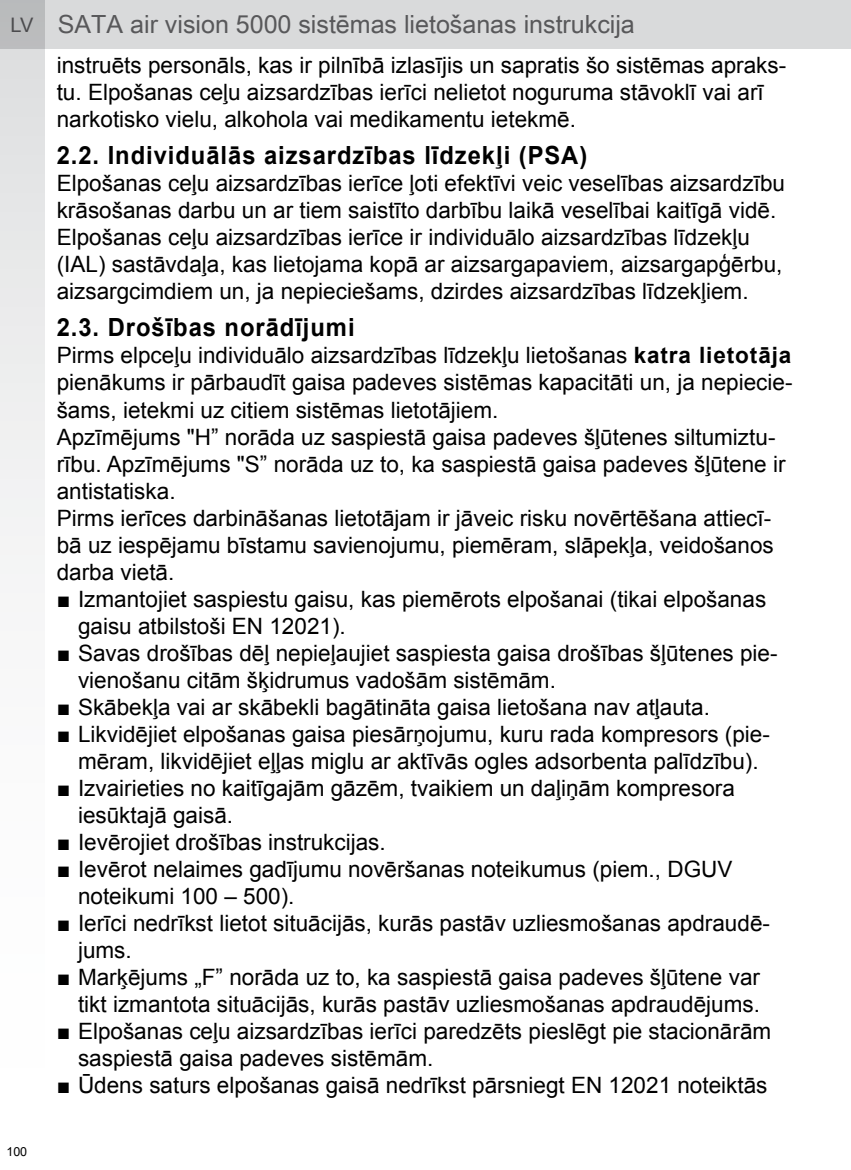
<style>
.page{position:relative;width:851px;height:1170px;background:#fff}
.page>*{position:absolute;margin:0;border:0;box-sizing:border-box;transform-origin:0 0}
.t1{font:700 25px "Arial";letter-spacing:.04em;color:#000;scale:.95 1}
.t2{font:25px "Arial Unicode MS";color:#58585a}
.t3{font:22.5px/27px "Arial";color:#000}
.t4{font:12.5px "Arial";color:#000}
.s1{font-family:"Arial";font-size:20px}
.s2{font-weight:700}
</style>
<div class="page">
<div style="left:0;top:0;width:850px;height:49px;background:#d9dadb"></div>
<svg style="left:0;top:0;width:44px;height:574px"></svg>
<p class="t2" style="left:11px;top:6px;width:625px"><span class="s1">LV</span> SATA air vision 5000 sistēmas lietošanas instrukcija</p>
<p class="t3" style="left:57px;top:52px;width:731px">instruēts personāls, kas ir pilnībā izlasījis un sapratis šo sistēmas apraks&shy;tu. Elpošanas ceļu aizsardzības ierīci nelietot noguruma stāvoklī vai arī narkotisko vielu, alkohola vai medikamentu ietekmē.</p>
<p class="t1" style="left:57px;top:139px;width:560px">2.2. Individuālās aizsardzības līdzekļi (PSA)</p>
<p class="t3" style="left:57px;top:170px;width:729px">Elpošanas ceļu aizsardzības ierīce ļoti efektīvi veic veselības aizsardzību krāsošanas darbu un ar tiem saistīto darbību laikā veselībai kaitīgā vidē.<br>Elpošanas ceļu aizsardzības ierīce ir individuālo aizsardzības līdzekļu (IAL) sastāvdaļa, kas lietojama kopā ar aizsargapaviem, aizsargapģērbu, aizsargcimdiem un, ja nepieciešams, dzirdes aizsardzības līdzekļiem.</p>
<p class="t1" style="left:57px;top:311px;width:315px">2.3. Drošības norādījumi</p>
<p class="t3" style="left:57px;top:342px;width:737px">Pirms elpceļu individuālo aizsardzības līdzekļu lietošanas <span class="s2">katra lietotāja </span>pienākums ir pārbaudīt gaisa padeves sistēmas kapacitāti un, ja nepiecie&shy;šams, ietekmi uz citiem sistēmas lietotājiem.<br>Apzīmējums "H” norāda uz saspiestā gaisa padeves šļūtenes siltumiztu&shy;rību. Apzīmējums "S” norāda uz to, ka saspiestā gaisa padeves šļūtene ir antistatiska.<br>Pirms ierīces darbināšanas lietotājam ir jāveic risku novērtēšana attiecī&shy;bā uz iespējamu bīstamu savienojumu, piemēram, slāpekļa, veidošanos darba vietā.</p>
<p class="t3" style="left:78px;top:585px;width:689px;text-indent:-21px">■ Izmantojiet saspiestu gaisu, kas piemērots elpošanai (tikai elpošanas gaisu atbilstoši EN 12021).</p>
<p class="t3" style="left:78px;top:639px;width:701px;text-indent:-21px">■ Savas drošības dēļ nepieļaujiet saspiesta gaisa drošības šļūtenes pie&shy;vienošanu citām šķidrumus vadošām sistēmām.</p>
<p class="t3" style="left:57px;top:693px;width:654px">■ Skābekļa vai ar skābekli bagātināta gaisa lietošana nav atļauta.</p>
<p class="t3" style="left:57px;top:720px;width:714px;text-align:center">■ Likvidējiet elpošanas gaisa piesārņojumu, kuru rada kompresors (pie&shy;mēram, likvidējiet eļļas miglu ar aktīvās ogles adsorbenta palīdzību).</p>
<p class="t3" style="left:78px;top:774px;width:658px;text-indent:-21px">■ Izvairieties no kaitīgajām gāzēm, tvaikiem un daļiņām kompresora iesūktajā gaisā.</p>
<p class="t3" style="left:57px;top:828px;width:330px">■ Ievērojiet drošības instrukcijas.</p>
<p class="t3" style="left:78px;top:855px;width:655px;text-indent:-21px">■ Ievērot nelaimes gadījumu novēršanas noteikumus (piem., DGUV noteikumi 100 – 500).</p>
<p class="t3" style="left:78px;top:909px;width:693px;text-indent:-21px">■ Ierīci nedrīkst lietot situācijās, kurās pastāv uzliesmošanas apdraudē&shy;jums.</p>
<p class="t3" style="left:57px;top:963px;width:704px;text-align:right">■ Marķējums „F” norāda uz to, ka saspiestā gaisa padeves šļūtene var tikt izmantota situācijās, kurās pastāv uzliesmošanas apdraudējums.</p>
<p class="t3" style="left:78px;top:1017px;width:694px;text-indent:-21px">■ Elpošanas ceļu aizsardzības ierīci paredzēts pieslēgt pie stacionārām saspiestā gaisa padeves sistēmām.</p>
<p class="t3" style="left:57px;top:1071px;width:712px">■ Ūdens saturs elpošanas gaisā nedrīkst pārsniegt EN 12021 noteiktās</p>
<p class="t4" style="left:6px;top:1143px;width:22px">100</p>
</div>
